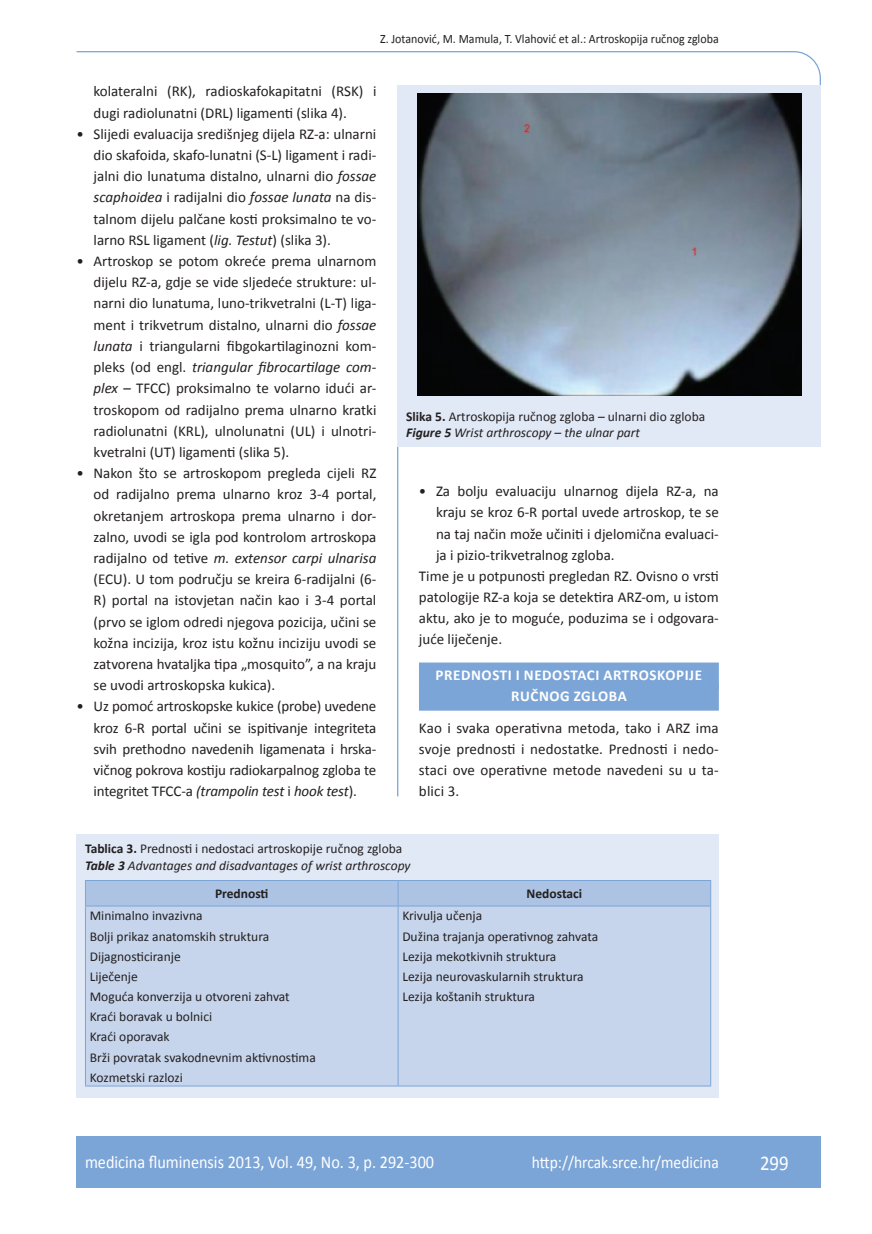
<style>
.page{position:relative;width:872px;height:1234px;background:#fff}
.page>*{position:absolute;margin:0;border:0;box-sizing:border-box;transform-origin:0 0}
.t1{font:21px "Calibri";color:#fff;scale:.9 1}
.t2{font:18px "Calibri";color:#fff;scale:.9 1}
.t3{font:17.25px "Calibri";color:#fff;scale:.9 1}
.t4{font:15px/21.1px "Calibri";color:#231f20;text-align:justify}
.t5{font:700 15px/21.1px "Calibri";letter-spacing:.04em;color:#fff;text-align:center}
.t6{font:13.5px/20.1px "Calibri";color:#231f20}
.t7{font:italic 13.5px/16.5px "Calibri";color:#231f20}
.t8{font:700 13.5px "Calibri";color:#231f20}
.t9{font:12.75px "Calibri";color:#231f20;scale:.94 1}
.s1{font-style:italic}
.s2{font-weight:700}
.s3{font-weight:700;font-style:italic}
.s4{font-weight:700;font-style:normal}
.s5{font-style:normal}
</style>
<div class="page">
<svg style="left:76px;top:51px;width:745px;height:275px"></svg>
<hr style="left:397px;top:445px;width:1px;height:351px;background:#7ca5d7">
<div style="left:77px;top:1135px;width:744px;height:51px;background:#7ca5d7"></div>
<div style="left:398px;top:85px;width:423px;height:361px;background:#e1e9f6"></div>
<img style="left:417px;top:94px;width:384px;height:301px">
<div style="left:77px;top:834px;width:642px;height:263px;background:#e1e9f6"></div>
<div style="left:86px;top:906px;width:624px;height:179px;background:#c6d5ec"></div>
<hr style="left:85px;top:879px;width:313px;height:1px;background:#7ca5d7">
<hr style="left:398px;top:879px;width:313px;height:1px;background:#7ca5d7">
<div style="left:85px;top:880px;width:626px;height:25px;background:#adc3e4"></div>
<hr style="left:85px;top:905px;width:313px;height:1px;background:#7ca5d7">
<hr style="left:85px;top:906px;width:1px;height:179px;background:#7ca5d7">
<hr style="left:398px;top:905px;width:313px;height:1px;background:#7ca5d7">
<hr style="left:398px;top:906px;width:1px;height:179px;background:#7ca5d7">
<hr style="left:710px;top:906px;width:1px;height:179px;background:#7ca5d7">
<hr style="left:85px;top:1085px;width:313px;height:1px;background:#7ca5d7">
<hr style="left:398px;top:1085px;width:313px;height:1px;background:#7ca5d7">
<div style="left:419px;top:662px;width:300px;height:27px;background:#7ca5d7"></div>
<div style="left:419px;top:683px;width:300px;height:27px;background:#7ca5d7"></div>
<p class="t9" style="left:380px;top:30px;width:362px">Z. Jotanović, M. Mamula, T. Vlahović et al.: Artroskopija ručnog zgloba</p>
<p class="t4" style="left:94px;top:80px;width:284px">kolateralni (RK), radioskafokapitatni (RSK) i dugi radiolunatni (DRL) ligamenti (slika 4).</p>
<p class="t4" style="left:94px;top:122px;width:284px;text-indent:-17px">• Slijedi evaluacija središnjeg dijela RZ-a: ulnarni dio skafoida, skafo-lunatni (S-L) ligament i radi&shy;jalni dio lunatuma distalno, ulnarni dio <span class="s1">fossae scaphoidea</span> i radijalni dio <span class="s1">fossae lunata</span> na dis&shy;talnom dijelu palčane kosti proksimalno te vo&shy;larno RSL ligament (<span class="s1">lig. Testut</span>) (slika 3).</p>
<p class="t4" style="left:94px;top:250px;width:284px;text-indent:-17px">• Artroskop se potom okreće prema ulnarnom dijelu RZ-a, gdje se vide sljedeće strukture: ul&shy;narni dio lunatuma, luno-trikvetralni (L-T) liga&shy;ment i trikvetrum distalno, ulnarni dio <span class="s1">fossae lunata</span> i triangularni fibgokartilaginozni kom&shy;pleks (od engl. <span class="s1">triangular fibrocartilage com&shy;plex</span> – TFCC) proksimalno te volarno idući ar&shy;troskopom od radijalno prema ulnarno kratki radiolunatni (KRL), ulnolunatni (UL) i ulnotri&shy;kvetralni (UT) ligamenti (slika 5).</p>
<p class="t4" style="left:94px;top:462px;width:284px;text-indent:-17px">• Nakon što se artroskopom pregleda cijeli RZ od radijalno prema ulnarno kroz 3-4 portal, okretanjem artroskopa prema ulnarno i dor&shy;zalno, uvodi se igla pod kontrolom artroskopa radijalno od tetive <span class="s1">m. extensor carpi ulnarisa </span>(ECU). U tom području se kreira 6-radijalni (6- R) portal na istovjetan način kao i 3-4 portal (prvo se iglom odredi njegova pozicija, učini se kožna incizija, kroz istu kožnu inciziju uvodi se zatvorena hvataljka tipa „mosquito”, a na kraju se uvodi artroskopska kukica).</p>
<p class="t4" style="left:94px;top:695px;width:284px;text-indent:-17px">• Uz pomoć artroskopske kukice (probe) uvedene kroz 6-R portal učini se ispitivanje integriteta svih prethodno navedenih ligamenata i hrska&shy;vičnog pokrova kostiju radiokarpalnog zgloba te integritet TFCC-a <span class="s1">(trampolin test</span> i <span class="s1">hook test</span>).</p>
<p class="t6" style="left:406px;top:407px;width:300px;line-height:16.5px"><span class="s2">Slika 5.</span> Artroskopija ručnog zgloba – ulnarni dio zgloba<br><span class="s3">Figure 5</span> <span class="s1">Wrist arthroscopy – the ulnar part</span></p>
<p class="t4" style="left:419px;top:480px;width:301px">• Za bolju evaluaciju ulnarnog dijela RZ-a, na</p>
<p class="t4" style="left:436px;top:501px;width:284px">kraju se kroz 6-R portal uvede artroskop, te se</p>
<p class="t4" style="left:436px;top:522px;width:284px">na taj način može učiniti i djelomična evaluaci-</p>
<p class="t4" style="left:436px;top:543px;width:180px">ja i pizio-trikvetralnog zgloba.</p>
<p class="t4" style="left:419px;top:564px;width:301px">Time je u potpunosti pregledan RZ. Ovisno o vrsti</p>
<p class="t4" style="left:419px;top:585px;width:301px">patologije RZ-a koja se detektira ARZ-om, u istom</p>
<p class="t4" style="left:419px;top:606px;width:301px">aktu, ako je to moguće, poduzima se i odgovara-</p>
<p class="t4" style="left:419px;top:627px;width:85px">juće liječenje.</p>
<p class="t5" style="left:435px;top:663px;width:268px">PREDNOSTI I NEDOSTACI ARTROSKOPIJE<br>RUČNOG ZGLOBA</p>
<p class="t4" style="left:419px;top:716px;width:301px">Kao i svaka operativna metoda, tako i ARZ ima svoje prednosti i nedostatke. Prednosti i nedo&shy;staci ove operativne metode navedeni su u ta&shy;blici 3.</p>
<p class="t7" style="left:85px;top:839px;width:327px"><span class="s4">Tablica 3.</span> <span class="s5">Prednosti i nedostaci artroskopije ručnog zgloba<br></span><span class="s2">Table 3</span> Advantages and disadvantages of wrist arthroscopy</p>
<p class="t8" style="left:215px;top:885px;width:55px">Prednosti</p>
<p class="t8" style="left:526px;top:885px;width:57px">Nedostaci</p>
<p class="t6" style="left:90px;top:905px;width:228px">Minimalno invazivna<br>Bolji prikaz anatomskih struktura<br>Dijagnosticiranje<br>Liječenje<br>Moguća konverzija u otvoreni zahvat<br>Kraći boravak u bolnici<br>Kraći oporavak<br>Brži povratak svakodnevnim aktivnostima<br>Kozmetski razlozi</p>
<p class="t6" style="left:402px;top:905px;width:197px">Krivulja učenja<br>Dužina trajanja operativnog zahvata<br>Lezija mekotkivnih struktura<br>Lezija neurovaskularnih struktura<br>Lezija koštanih struktura</p>
<p class="t2" style="left:85px;top:1150px;width:389px">medicina fluminensis 2013, Vol. 49, No. 3, p. 292-300</p>
<p class="t3" style="left:532px;top:1151px;width:209px">http://hrcak.srce.hr/medicina</p>
<h1 class="t1" style="left:760px;top:1149px;width:33px">299</h1>
</div>
